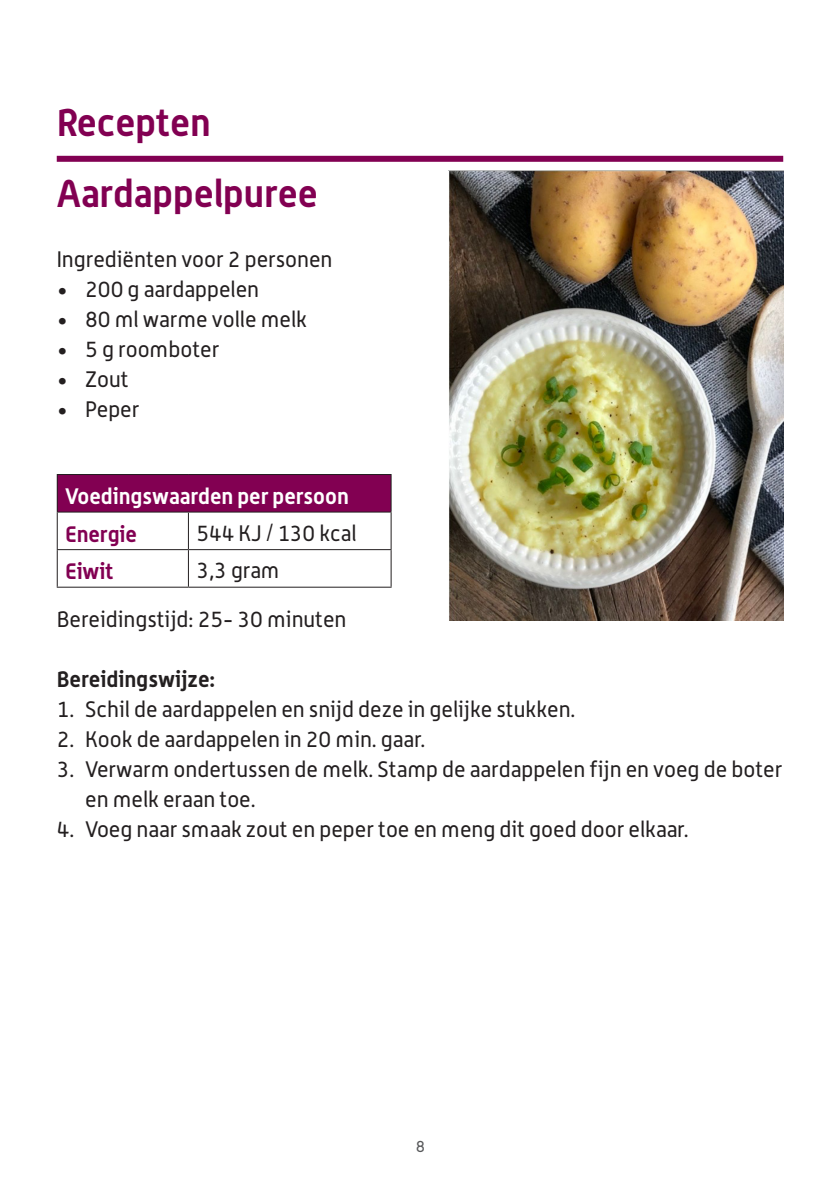
<style>
.page{position:relative;width:840px;height:1191px;background:#fff}
.page>*{position:absolute;margin:0;border:0;box-sizing:border-box;transform-origin:0 0}
.TITEL_55_50{font:700 38px "Alwyn";color:#820052}
.t1{font:22px/30px "Alwyn";color:#231f20}
.t2{font:700 22px "Alwyn";color:#fff}
.t3{font:700 22px "Alwyn";color:#231f20}
.t4{font:700 22px "Alwyn";color:#820052}
.t5{font:16px "Alwyn";color:#57585a}
</style>
<div class="page">
<div style="left:57px;top:474px;width:334px;height:38px;background:#820052"></div>
<hr style="left:57px;top:474px;width:131px;height:1px;background:#231f20">
<hr style="left:57px;top:475px;width:1px;height:36px;background:#231f20">
<hr style="left:188px;top:474px;width:203px;height:1px;background:#231f20">
<hr style="left:390px;top:475px;width:1px;height:36px;background:#231f20">
<hr style="left:57px;top:511px;width:131px;height:1px;background:#231f20">
<hr style="left:57px;top:512px;width:1px;height:37px;background:#231f20">
<hr style="left:188px;top:511px;width:203px;height:1px;background:#231f20">
<hr style="left:188px;top:512px;width:1px;height:37px;background:#231f20">
<hr style="left:390px;top:512px;width:1px;height:37px;background:#231f20">
<hr style="left:57px;top:549px;width:131px;height:1px;background:#231f20">
<hr style="left:57px;top:550px;width:1px;height:36px;background:#231f20">
<hr style="left:188px;top:549px;width:203px;height:1px;background:#231f20">
<hr style="left:188px;top:550px;width:1px;height:36px;background:#231f20">
<hr style="left:390px;top:550px;width:1px;height:36px;background:#231f20">
<hr style="left:57px;top:586px;width:131px;height:1px;background:#231f20">
<hr style="left:188px;top:586px;width:203px;height:1px;background:#231f20">
<img style="left:448px;top:170px;width:334px;height:450px">
<div style="left:57px;top:156px;width:725px;height:6px;background:#820052"></div>
<p class="TITEL_55_50" style="left:57px;top:99px;width:155px">Recepten</p>
<p class="TITEL_55_50" style="left:57px;top:170px;width:262px">Aardappelpuree</p>
<p class="t1" style="left:57px;top:243px;width:277px">Ingrediënten voor 2 personen</p>
<p class="t1" style="left:57px;top:273px;width:204px">• 200 g aardappelen</p>
<p class="t1" style="left:57px;top:303px;width:251px">• 80 ml warme volle melk</p>
<p class="t1" style="left:57px;top:333px;width:164px">• 5 g roomboter</p>
<p class="t1" style="left:57px;top:363px;width:73px">• Zout</p>
<p class="t1" style="left:57px;top:393px;width:84px">• Peper</p>
<p class="t2" style="left:65px;top:482px;width:285px">Voedingswaarden per persoon</p>
<p class="t4" style="left:65px;top:520px;width:73px">Energie</p>
<p class="t1" style="left:196px;top:517px;width:161px">544 KJ / 130 kcal</p>
<p class="t4" style="left:65px;top:557px;width:50px">Eiwit</p>
<p class="t1" style="left:196px;top:555px;width:84px">3,3 gram</p>
<p class="t1" style="left:57px;top:603px;width:291px">Bereidingstijd: 25- 30 minuten</p>
<p class="t3" style="left:57px;top:665px;width:160px">Bereidingswijze:</p>
<p class="t1" style="left:57px;top:693px;width:520px">1. Schil de aardappelen en snijd deze in gelijke stukken.</p>
<p class="t1" style="left:57px;top:723px;width:370px">2. Kook de aardappelen in 20 min. gaar.</p>
<p class="t1" style="left:85px;top:753px;width:698px;text-indent:-28px">3. Verwarm ondertussen de melk. Stamp de aardappelen fijn en voeg de boter en melk eraan toe.</p>
<p class="t1" style="left:57px;top:813px;width:633px">4. Voeg naar smaak zout en peper toe en meng dit goed door elkaar.</p>
<p class="t5" style="left:415px;top:1137px;width:11px">8</p>
</div>
